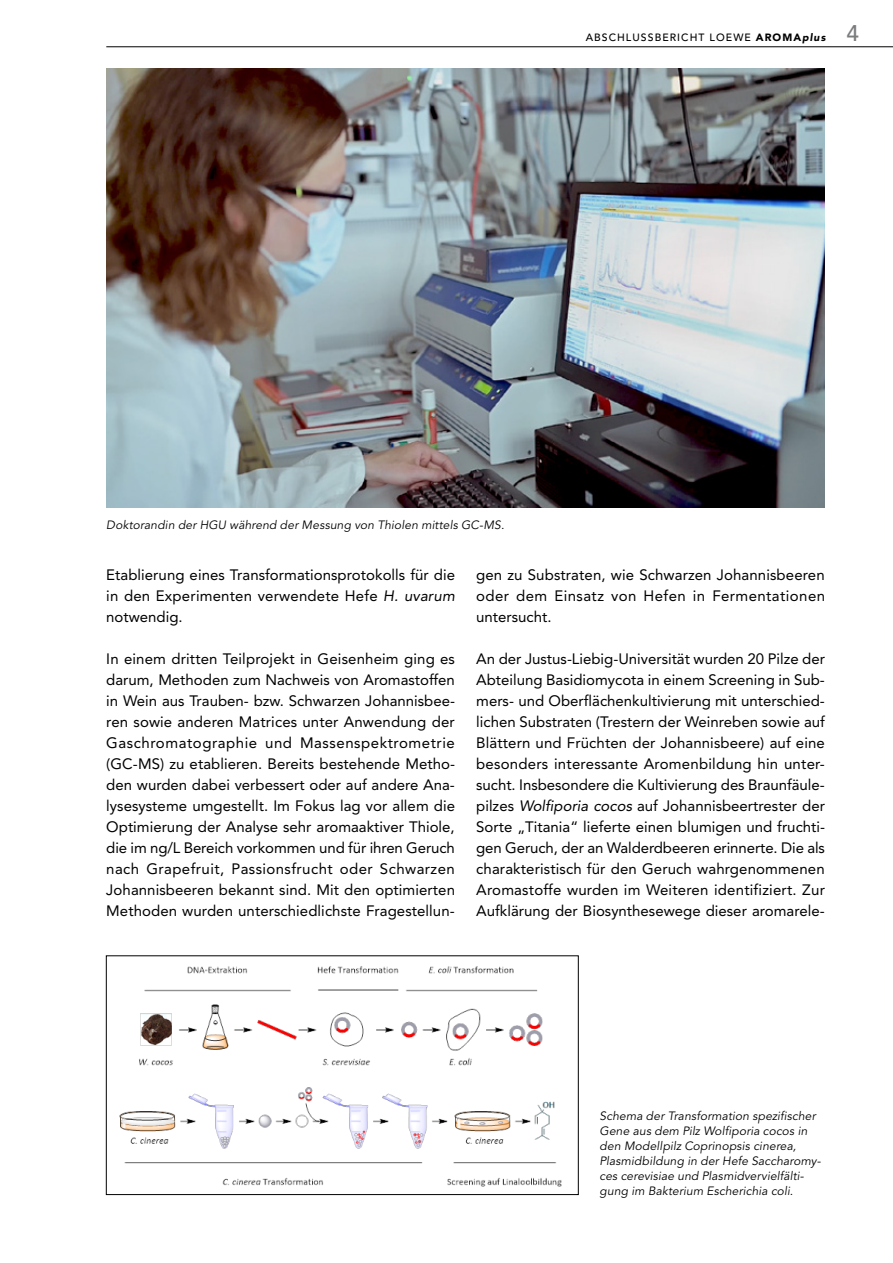
<style>
.page{position:relative;width:893px;height:1263px;background:#fff}
.page>*{position:absolute;margin:0;border:0;box-sizing:border-box;transform-origin:0 0}
.t1{font:15px/21px "Avenir LT Std";letter-spacing:.005em;color:#000;text-align:justify}
.t2{font:italic 12px/15px "Avenir LT Std";letter-spacing:.01em;color:#000}
.t3{font:500 10.5px "Avenir LT Std";letter-spacing:.1em;color:#000}
.s1{font-weight:900}
.s2{font-weight:900;font-style:italic}
.s3{font-size:22.5px;color:#7b7c7e}
.s4{font-style:italic}
</style>
<div class="page">
<img style="left:106px;top:68px;width:719px;height:439px">
<hr style="left:106px;top:47px;width:787px;height:1px;background:#000">
<img style="left:119px;top:966px;width:443px;height:221px">
<div style="left:106px;top:955px;width:473px;height:240px;border:1px solid #000"></div>
<p class="t3" style="left:586px;top:32px;width:275px">ABSCHLUSSBERICHT LOEWE <span class="s1">AROMA</span><span class="s2">plus</span> <span class="s3">4</span></p>
<p class="t2" style="left:106px;top:517px;width:400px">Doktorandin der HGU während der Messung von Thiolen mittels GC-MS.</p>
<p class="t1" style="left:106px;top:564px;width:350px">Etablierung eines Transformationsprotokolls für die in den Experimenten verwendete Hefe <span class="s4">H. uvarum </span>notwendig.</p>
<p class="t1" style="left:106px;top:648px;width:350px">In einem dritten Teilprojekt in Geisenheim ging es darum, Methoden zum Nachweis von Aromastoffen in Wein aus Trauben- bzw. Schwarzen Johannisbee&shy;ren sowie anderen Matrices unter Anwendung der Gaschromatographie und Massenspektrometrie (GC-MS) zu etablieren. Bereits bestehende Metho&shy;den wurden dabei verbessert oder auf andere Ana&shy;lysesysteme umgestellt. Im Fokus lag vor allem die Optimierung der Analyse sehr aromaaktiver Thiole, die im ng/L Bereich vorkommen und für ihren Geruch nach Grapefruit, Passionsfrucht oder Schwarzen Johannisbeeren bekannt sind. Mit den optimierten Methoden wurden unterschiedlichste Fragestellun-</p>
<p class="t1" style="left:476px;top:564px;width:350px">gen zu Substraten, wie Schwarzen Johannisbeeren oder dem Einsatz von Hefen in Fermentationen untersucht.</p>
<p class="t1" style="left:476px;top:648px;width:350px">An der Justus-Liebig-Universität wurden 20 Pilze der Abteilung Basidiomycota in einem Screening in Sub&shy;mers- und Oberflächenkultivierung mit unterschied&shy;lichen Substraten (Trestern der Weinreben sowie auf Blättern und Früchten der Johannisbeere) auf eine besonders interessante Aromenbildung hin unter&shy;sucht. Insbesondere die Kultivierung des Braunfäule&shy;pilzes <span class="s4">Wolfiporia cocos</span> auf Johannisbeertrester der Sorte „Titania“ lieferte einen blumigen und fruchti&shy;gen Geruch, der an Walderdbeeren erinnerte. Die als charakteristisch für den Geruch wahrgenommenen Aromastoffe wurden im Weiteren identifiziert. Zur Aufklärung der Biosynthesewege dieser aromarele-</p>
<p class="t2" style="left:600px;top:1109px;width:223px">Schema der Transformation spezifischer Gene aus dem Pilz Wolfiporia cocos in den Modellpilz Coprinopsis cinerea, Plasmidbildung in der Hefe Saccharomy&shy;ces cerevisiae und Plasmidvervielfälti&shy;gung im Bakterium Escherichia coli.</p>
</div>
